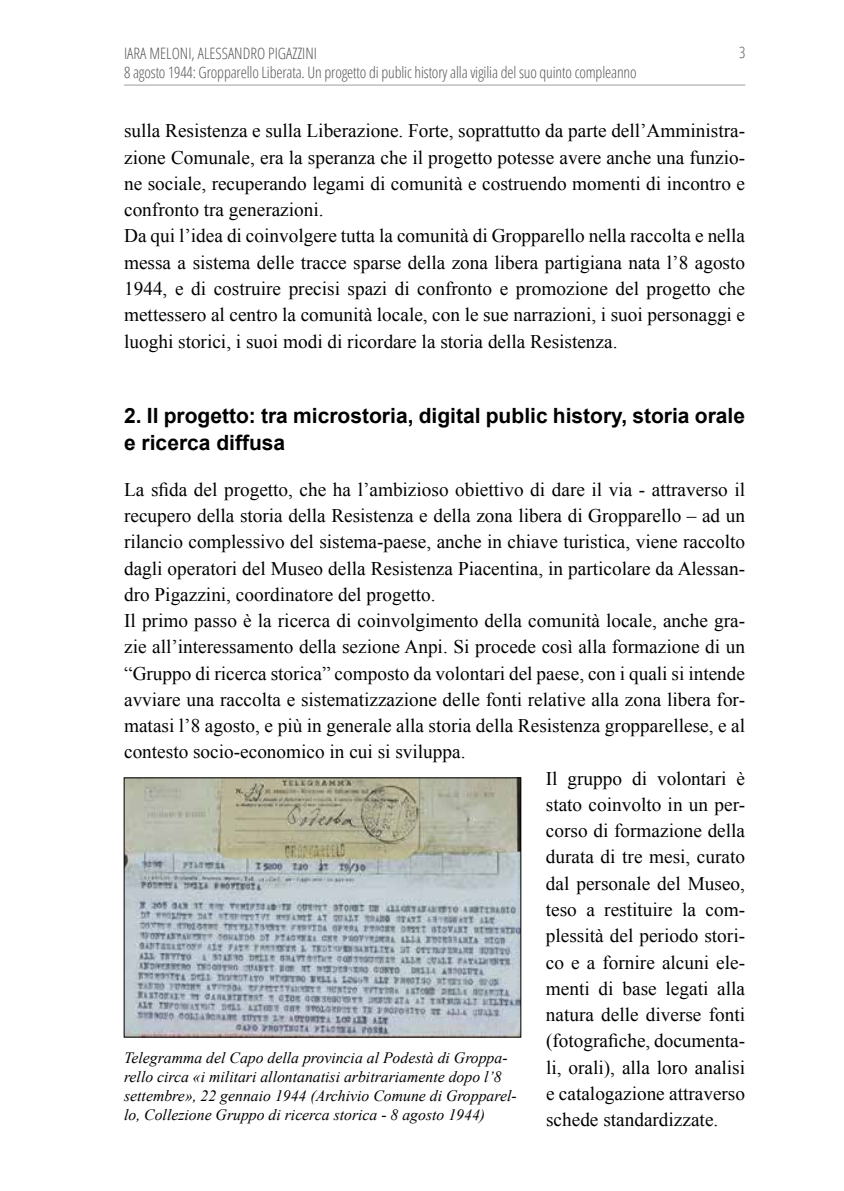
<style>
.page{position:relative;width:844px;height:1191px;background:#fff}
.page>*{position:absolute;margin:0;border:0;box-sizing:border-box;transform-origin:0 0}
.t1{font:700 21px/26.2px "Arial";color:#000}
.t2{font:19.25px/26.2px "Times New Roman";color:#000}
.t3{font:italic 15.75px/18.9px "Times New Roman";color:#000}
.t4{font:300 condensed 15.75px/18.9px "Open Sans";letter-spacing:-.01em;color:#58585a}
</style>
<div class="page">
<hr style="left:124px;top:85px;width:621px;height:1px;background:#9c9e9f">
<img style="left:126px;top:779px;width:393px;height:256px">
<p class="t4" style="left:124px;top:43px;width:514px;text-indent:144px">Pi gazzini<br>8 agosto 1944: Gropparello Liberata. Un progetto di public history alla vigilia del suo quinto compleanno</p>
<p class="t4" style="left:738px;top:42px;width:8px">3</p>
<p class="t4" style="left:124px;top:43px;width:119px">Iara Meloni , Alessandro</p>
<p class="t2" style="left:124px;top:118px;width:622px">sulla Resistenza e sulla Liberazione. Forte, soprattutto da parte dell’Amministra&shy;zione Comunale, era la speranza che il progetto potesse avere anche una funzio&shy;ne sociale, recuperando legami di comunità e costruendo momenti di incontro e confronto tra generazioni.<br>Da qui l’idea di coinvolgere tutta la comunità di Gropparello nella raccolta e nella messa a sistema delle tracce sparse della zona libera partigiana nata l’8 agosto 1944, e di costruire precisi spazi di confronto e promozione del progetto che mettessero al centro la comunità locale, con le sue narrazioni, i suoi personaggi e luoghi storici, i suoi modi di ricordare la storia della Resistenza.</p>
<p class="t1" style="left:124px;top:403px;width:622px">2. Il progetto: tra microstoria, digital public history, storia orale e ricerca diffusa</p>
<p class="t2" style="left:124px;top:476px;width:622px">La sfida del progetto, che ha l’ambizioso obiettivo di dare il via - attraverso il</p>
<p class="t2" style="left:124px;top:502px;width:622px">recupero della storia della Resistenza e della zona libera di Gropparello – ad un</p>
<p class="t2" style="left:124px;top:528px;width:622px">rilancio complessivo del sistema-paese, anche in chiave turistica, viene raccolto</p>
<p class="t2" style="left:124px;top:554px;width:622px">dagli operatori del Museo della Resistenza Piacentina, in particolare da Alessan-</p>
<p class="t2" style="left:124px;top:581px;width:313px">dro Pigazzini, coordinatore del progetto.</p>
<p class="t2" style="left:124px;top:607px;width:622px">Il primo passo è la ricerca di coinvolgimento della comunità locale, anche gra-</p>
<p class="t2" style="left:124px;top:633px;width:622px">zie all’interessamento della sezione Anpi. Si procede così alla formazione di un</p>
<p class="t2" style="left:124px;top:659px;width:622px">“Gruppo di ricerca storica” composto da volontari del paese, con i quali si intende</p>
<p class="t2" style="left:124px;top:686px;width:622px">avviare una raccolta e sistematizzazione delle fonti relative alla zona libera for-</p>
<p class="t2" style="left:124px;top:712px;width:622px">matasi l’8 agosto, e più in generale alla storia della Resistenza gropparellese, e al</p>
<p class="t2" style="left:124px;top:738px;width:343px">contesto socio-economico in cui si sviluppa.</p>
<p class="t2" style="left:545px;top:765px;width:201px">Il gruppo di volontari è</p>
<p class="t2" style="left:545px;top:791px;width:201px">stato coinvolto in un per-</p>
<p class="t2" style="left:545px;top:817px;width:201px">corso di formazione della</p>
<p class="t2" style="left:545px;top:843px;width:201px">durata di tre mesi, curato</p>
<p class="t2" style="left:545px;top:870px;width:201px">dal personale del Museo,</p>
<p class="t2" style="left:545px;top:896px;width:201px">teso a restituire la com-</p>
<p class="t2" style="left:545px;top:922px;width:201px">plessità del periodo stori-</p>
<p class="t2" style="left:545px;top:948px;width:201px">co e a fornire alcuni ele-</p>
<p class="t2" style="left:545px;top:975px;width:201px">menti di base legati alla</p>
<p class="t2" style="left:545px;top:1001px;width:201px">natura delle diverse fonti</p>
<p class="t2" style="left:546px;top:1027px;width:200px">(fotografiche, documenta-</p>
<p class="t2" style="left:546px;top:1053px;width:200px">li, orali), alla loro analisi</p>
<p class="t2" style="left:546px;top:1080px;width:200px">e catalogazione attraverso</p>
<p class="t2" style="left:546px;top:1106px;width:174px">schede standardizzate.</p>
<p class="t3" style="left:124px;top:1048px;width:394px">Telegramma del Capo della provincia al Podestà di Groppa&shy;rello circa «i militari allontanatisi arbitrariamente dopo l’8 settembre», 22 gennaio 1944 (Archivio Comune di Gropparel&shy;lo, Collezione Gruppo di ricerca storica - 8 agosto 1944)</p>
</div>
